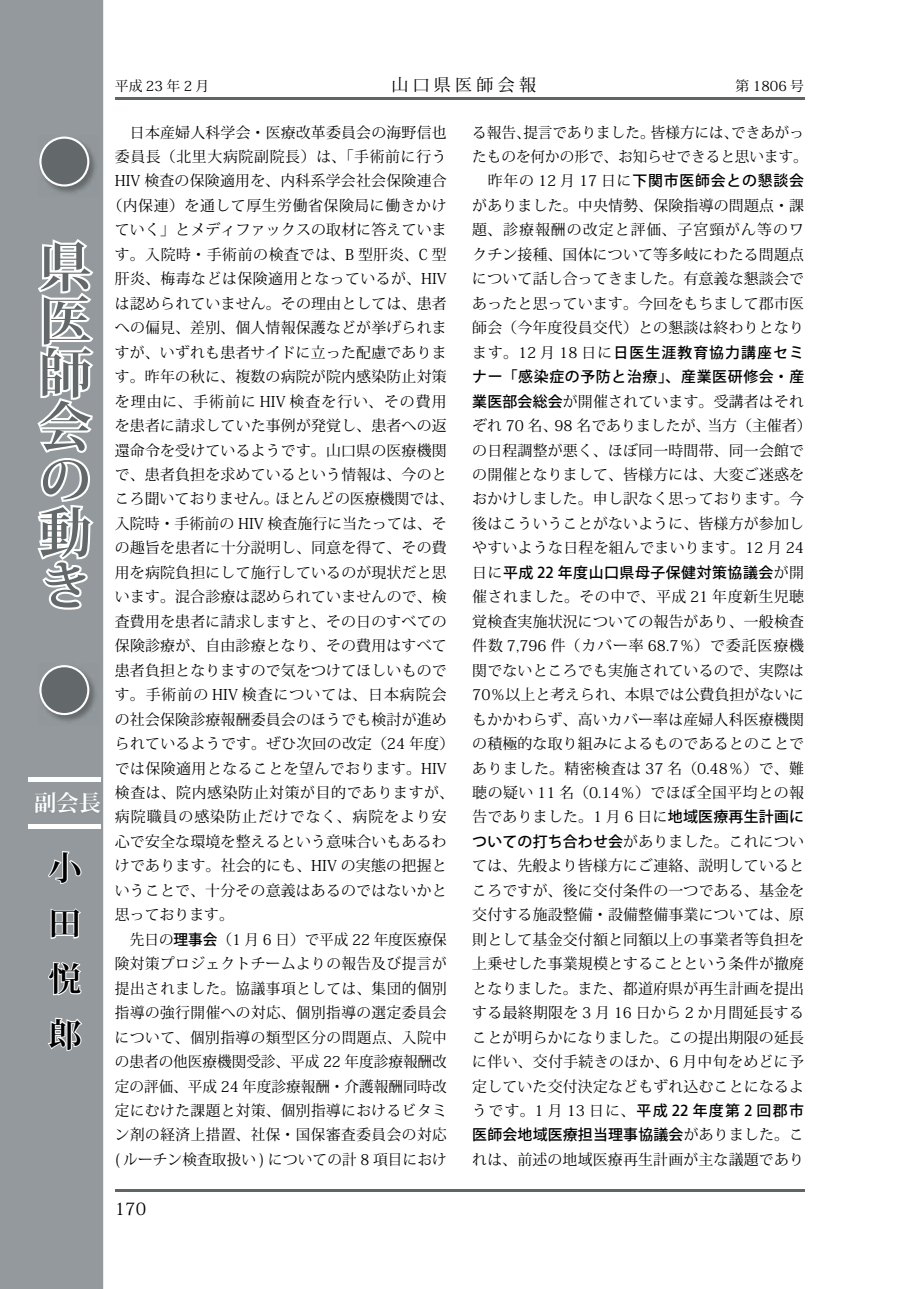
<style>
.page{position:relative;width:919px;height:1289px;background:#fff}
.page>*{position:absolute;margin:0;border:0;box-sizing:border-box;transform-origin:0 0}
.t1{font:700 53.1px/53.1px "Koz Min Std";color:#63686a;text-align:justify}
.t2{font:700 33px/55.7px "Koz Min Std";color:#000;text-align:justify}
.t3{font:700 22.35px "Koz Min Std";color:#fff}
.t4{font:16.95px "Koz Min Std";letter-spacing:.25em;color:#000}
.t5{font:14.85px/24.5px "Koz Min Std";letter-spacing:.015em;color:#000}
.t6{font:14.85px "Koz Min Std";letter-spacing:.035em;color:#000}
.t7{font:14.85px "Koz Min Std";letter-spacing:.04em;color:#000}
.t8{font:500 14.85px/24.5px "Koz Go Std";letter-spacing:.035em;color:#000}
.t9{font:14.85px "Koz Min Std";letter-spacing:.07em;color:#000}
.t10{font:14.85px "Koz Min Std";letter-spacing:.045em;color:#000}
.t11{font:500 14.85px "Koz Go Std";letter-spacing:.015em;color:#000}
.t12{font:13.8px "Koz Min Std";letter-spacing:.25em;color:#000}
.t13{font:13.8px "Koz Min Std";color:#000}
.s1{font-family:"Koz Go Std";font-weight:500}
.s2{font-family:"Koz Min Std";font-weight:400}
</style>
<div class="page">
<hr style="left:115px;top:98px;width:689px;height:2px;background:#5f6466">
<hr style="left:115px;top:1188px;width:689px;height:3px;background:#5f6466">
<div style="left:0;top:0;width:103px;height:1288px;background:#93999d"></div>
<img style="left:38px;top:135px;width:61px;height:62px">
<svg style="left:39px;top:136px;width:50px;height:50px;background:#7e8284"></svg>
<svg style="left:30px;top:236px;width:67px;height:375px"></svg>
<img style="left:38px;top:664px;width:61px;height:61px">
<svg style="left:39px;top:665px;width:50px;height:50px;background:#7e8284"></svg>
<div style="left:32px;top:789px;width:71px;height:27px;background:#8f9599"></div>
<svg style="left:47px;top:849px;width:35px;height:36px"></svg>
<svg style="left:50px;top:906px;width:32px;height:33px"></svg>
<svg style="left:47px;top:960px;width:36px;height:36px"></svg>
<svg style="left:46px;top:1016px;width:38px;height:35px"></svg>
<hr style="left:28px;top:777px;width:73px;height:4px;background:#fff">
<hr style="left:28px;top:824px;width:73px;height:4px;background:#fff">
<h1 class="t1" style="left:39px;top:240px;width:55px">県医師会の動き</h1>
<h3 class="t3" style="left:34px;top:788px;width:68px">副会長</h3>
<h2 class="t2" style="left:48px;top:839px;width:34px">小田悦郎</h2>
<p class="t12" style="left:115px;top:77px;width:96px">平成23年2月</p>
<p class="t4" style="left:391px;top:74px;width:146px">山口県医師会報</p>
<p class="t13" style="left:735px;top:78px;width:70px">第 1806 号</p>
<p class="t5" style="left:115px;top:120px;width:333px">　日本産婦人科学会・医療改革委員会の海野信也</p>
<p class="t10" style="left:115px;top:147px;width:333px">委員長（北里大病院副院長）は、「手術前に行う</p>
<p class="t5" style="left:115px;top:169px;width:333px">HIV 検査の保険適用を、内科系学会社会保険連合</p>
<p class="t6" style="left:107px;top:196px;width:340px">（内保連）を通して厚生労働省保険局に働きかけ</p>
<p class="t5" style="left:115px;top:218px;width:333px">ていく」とメディファックスの取材に答えていま</p>
<p class="t7" style="left:115px;top:245px;width:333px">す。入院時・手術前の検査では、B 型肝炎、C 型</p>
<p class="t6" style="left:115px;top:269px;width:333px">肝炎、梅毒などは保険適用となっているが、HIV</p>
<p class="t5" style="left:115px;top:291px;width:333px">は認められていません。その理由としては、患者</p>
<p class="t5" style="left:115px;top:316px;width:333px">への偏見、差別、個人情報保護などが挙げられま</p>
<p class="t5" style="left:115px;top:340px;width:333px">すが、いずれも患者サイドに立った配慮でありま</p>
<p class="t5" style="left:115px;top:364px;width:333px">す。昨年の秋に、複数の病院が院内感染防止対策</p>
<p class="t9" style="left:115px;top:392px;width:333px">を理由に、手術前に HIV 検査を行い、その費用</p>
<p class="t5" style="left:115px;top:413px;width:333px">を患者に請求していた事例が発覚し、患者への返</p>
<p class="t5" style="left:115px;top:438px;width:333px">還命令を受けているようです。山口県の医療機関</p>
<p class="t5" style="left:115px;top:462px;width:333px">で、患者負担を求めているという情報は、今のと</p>
<p class="t5" style="left:115px;top:487px;width:341px">ころ聞いておりません。ほとんどの医療機関では、</p>
<p class="t5" style="left:115px;top:511px;width:333px">入院時・手術前の HIV 検査施行に当たっては、そ</p>
<p class="t5" style="left:115px;top:536px;width:333px">の趣旨を患者に十分説明し、同意を得て、その費</p>
<p class="t5" style="left:115px;top:560px;width:333px">用を病院負担にして施行しているのが現状だと思</p>
<p class="t5" style="left:115px;top:584px;width:333px">います。混合診療は認められていませんので、検</p>
<p class="t5" style="left:115px;top:609px;width:333px">査費用を患者に請求しますと、その日のすべての</p>
<p class="t5" style="left:115px;top:633px;width:333px">保険診療が、自由診療となり、その費用はすべて</p>
<p class="t5" style="left:115px;top:658px;width:333px">患者負担となりますので気をつけてほしいもので</p>
<p class="t9" style="left:115px;top:685px;width:333px">す。手術前の HIV 検査については、日本病院会</p>
<p class="t5" style="left:115px;top:707px;width:333px">の社会保険診療報酬委員会のほうでも検討が進め</p>
<p class="t5" style="left:115px;top:731px;width:341px">られているようです。ぜひ次回の改定（24 年度）</p>
<p class="t5" style="left:115px;top:756px;width:333px">では保険適用となることを望んでおります。HIV</p>
<p class="t7" style="left:115px;top:783px;width:340px">検査は、院内感染防止対策が目的でありますが、</p>
<p class="t9" style="left:115px;top:807px;width:333px">病院職員の感染防止だけでなく、病院をより安</p>
<p class="t5" style="left:115px;top:829px;width:333px">心で安全な環境を整えるという意味合いもあるわ</p>
<p class="t5" style="left:115px;top:853px;width:333px">けであります。社会的にも、HIV の実態の把握と</p>
<p class="t5" style="left:115px;top:878px;width:333px">いうことで、十分その意義はあるのではないかと</p>
<p class="t5" style="left:115px;top:902px;width:121px">思っております。</p>
<p class="t5" style="left:130px;top:927px;width:318px">先日の<span class="s1">理事会</span>（1 月 6 日）で平成 22 年度医療保</p>
<p class="t6" style="left:115px;top:954px;width:333px">険対策プロジェクトチームよりの報告及び提言が</p>
<p class="t7" style="left:115px;top:979px;width:333px">提出されました。協議事項としては、集団的個別</p>
<p class="t6" style="left:115px;top:1003px;width:333px">指導の強行開催への対応、個別指導の選定委員会</p>
<p class="t7" style="left:115px;top:1027px;width:333px">について、個別指導の類型区分の問題点、入院中</p>
<p class="t5" style="left:115px;top:1049px;width:333px">の患者の他医療機関受診、平成 22 年度診療報酬改</p>
<p class="t5" style="left:115px;top:1073px;width:333px">定の評価、平成 24 年度診療報酬・介護報酬同時改</p>
<p class="t6" style="left:115px;top:1101px;width:333px">定にむけた課題と対策、個別指導におけるビタミ</p>
<p class="t7" style="left:115px;top:1125px;width:333px">ン剤の経済上措置、社保・国保審査委員会の対応</p>
<p class="t5" style="left:115px;top:1147px;width:333px">( ルーチン検査取扱い ) についての計 8 項目におけ</p>
<p class="t4" style="left:115px;top:1197px;width:33px">170</p>
<p class="t5" style="left:472px;top:120px;width:337px">る報告、提言でありました。皆様方には、できあがったものを何かの形で、お知らせできると思います。　昨年の 12 月 17 日に<span class="s1">下関市医師会との懇談会</span>がありました。中央情勢、保険指導の問題点・課題、診療報酬の改定と評価、子宮頸がん等のワクチン接種、国体について等多岐にわたる問題点について話し合ってきました。有意義な懇談会であったと思っています。今回をもちまして郡市医師会（今年度役員交代）との懇談は終わりとなり</p>
<p class="t8" style="left:472px;top:341px;width:333px"><span class="s2">ます。12 月 18 日に</span>日医生涯教育協力講座セミナー「感染症の予防と治療」、産業医研修会・産</p>
<p class="t5" style="left:472px;top:389px;width:341px"><span class="s1">業医部会総会</span>が開催されています。受講者はそれぞれ 70 名、98 名でありましたが、当方（主催者）の日程調整が悪く、ほぼ同一時間帯、同一会館での開催となりまして、皆様方には、大変ご迷惑をおかけしました。申し訳なく思っております。今後はこういうことがないように、皆様方が参加しやすいような日程を組んでまいります。12 月 24</p>
<p class="t8" style="left:472px;top:561px;width:333px"><span class="s2">日に</span>平成 22 年度山口県母子保健対策協議会<span class="s2">が開</span></p>
<p class="t5" style="left:472px;top:584px;width:333px;text-align:justify">催されました。その中で、平成 21 年度新生児聴覚検査実施状況についての報告があり、一般検査件数 7,796 件（カバー率 68.7％）で委託医療機関でないところでも実施されているので、実際は70％以上と考えられ、本県では公費負担がないにもかかわらず、高いカバー率は産婦人科医療機関の積極的な取り組みによるものであるとのことでありました。精密検査は 37 名（0.48％）で、難聴の疑い 11 名（0.14％）でほぼ全国平均との報告でありました。1 月 6 日に<span class="s1">地域医療再生計画についての打ち合わせ会</span>がありました。これについては、先般より皆様方にご連絡、説明しているところですが、後に交付条件の一つである、基金を交付する施設整備・設備整備事業については、原則として基金交付額と同額以上の事業者等負担を上乗せした事業規模とすることという条件が撤廃となりました。また、都道府県が再生計画を提出する最終期限を 3 月 16 日から 2 か月間延長することが明らかになりました。この提出期限の延長に伴い、交付手続きのほか、6 月中旬をめどに予定していた交付決定などもずれ込むことになるようです。1 月 13 日に、<span class="s1">平成 22 年度第 2 回郡市</span></p>
<p class="t11" style="left:472px;top:1125px;width:333px">医師会地域医療担当理事協議会<span class="s2">がありました。こ</span></p>
<p class="t5" style="left:472px;top:1147px;width:333px">れは、前述の地域医療再生計画が主な議題であり</p>
</div>
